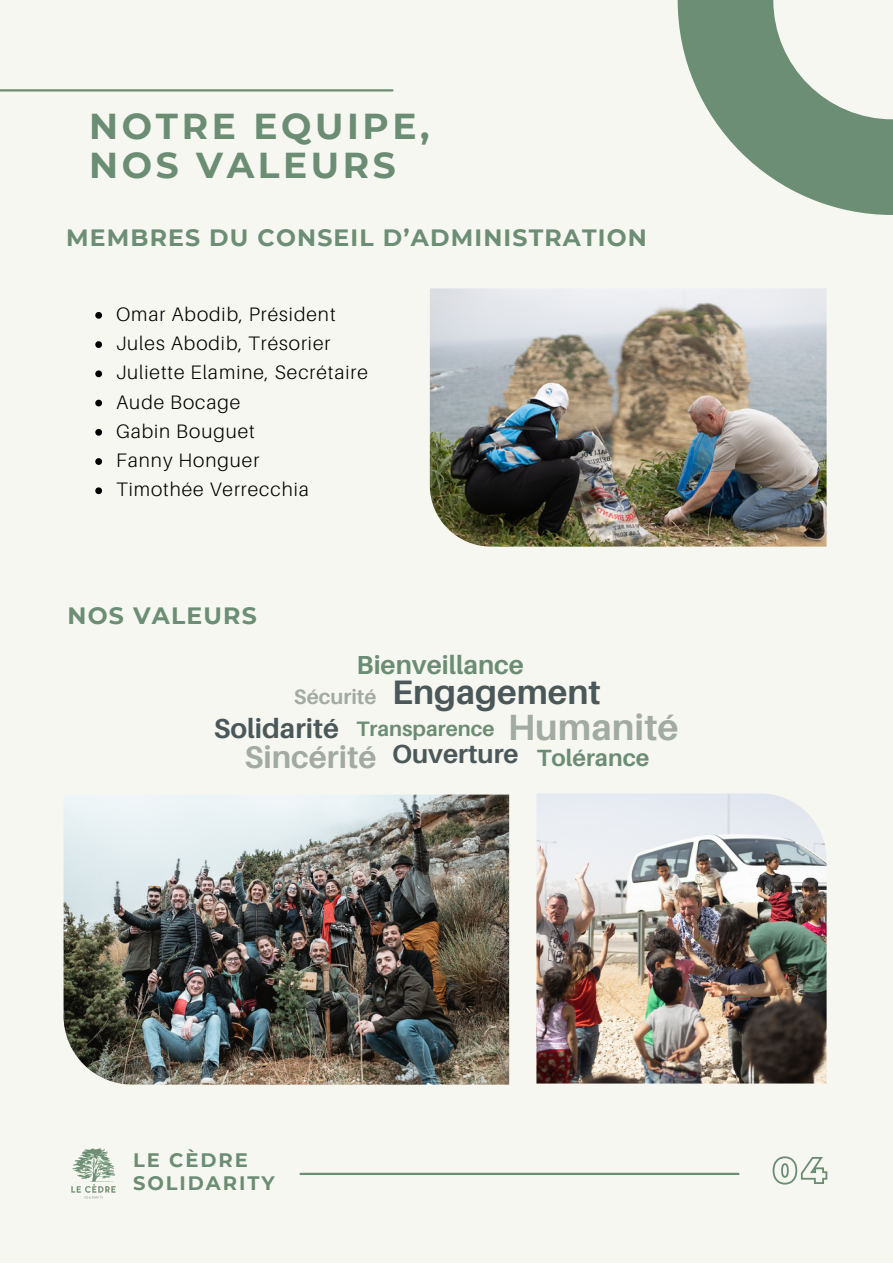
<style>
.page{position:relative;width:893px;height:1264px;background:#fff}
.page>*{position:absolute;margin:0;border:0;box-sizing:border-box;transform-origin:0 0}
.t1{font:700 36.6px "Aileron";color:#a2aba1}
.t2{font:700 36px "Montserrat";letter-spacing:.1em;color:#6b8d73}
.t3{font:700 33.9px "Aileron";color:#4b5859}
.t4{font:700 31.35px "Aileron";color:#a2aba1}
.t5{font:700 27.45px "Aileron";color:#4b5859}
.t6{font:700 26.1px "Aileron";color:#6b8d73}
.t7{font:700 26.1px "Aileron";color:#4b5859}
.t8{font:700 23.55px "Montserrat";letter-spacing:.05em;color:#6b8e74}
.t9{font:700 23.55px "Aileron";color:#6b8d73}
.t10{font:700 20.85px "Aileron";color:#6b8d73}
.t11{font:700 20.85px "Aileron";color:#a2aba1}
.t12{font:300 19.5px "Aileron";letter-spacing:.05em;color:#000}
.t13{font:700 19.5px "Montserrat";letter-spacing:.1em;color:#6b8d73}
</style>
<div class="page">
<div style="left:0;top:0;width:892px;height:1262px;background:#f7f7f2"></div>
<svg style="left:677px;top:0;width:215px;height:214px;fill:#6b8e74"></svg>
<hr style="left:0;top:89px;width:392px;height:2px;background:#6b8d73">
<hr style="left:300px;top:1172px;width:438px;height:2px;background:#6b8d73">
<img style="left:71px;top:1148px;width:45px;height:51px">
<img style="left:430px;top:288px;width:396px;height:258px">
<img style="left:536px;top:793px;width:290px;height:290px">
<svg style="left:772px;top:1156px;width:56px;height:29px"></svg>
<svg style="left:95px;top:312px;width:7px;height:7px"></svg>
<svg style="left:95px;top:341px;width:7px;height:7px"></svg>
<svg style="left:95px;top:370px;width:7px;height:7px"></svg>
<svg style="left:95px;top:399px;width:7px;height:7px"></svg>
<svg style="left:95px;top:429px;width:7px;height:6px"></svg>
<svg style="left:95px;top:458px;width:7px;height:7px"></svg>
<svg style="left:95px;top:487px;width:7px;height:7px"></svg>
<img style="left:64px;top:794px;width:445px;height:290px">
<p class="t2" style="left:89px;top:104px;width:342px">NOTRE EQUIPE,</p>
<p class="t2" style="left:89px;top:143px;width:308px">NOS VALEURS</p>
<p class="t8" style="left:66px;top:223px;width:582px">MEMBRES DU CONSEIL D’ADMINISTRATION</p>
<p class="t12" style="left:116px;top:302px;width:221px">Omar Abodib, Président</p>
<p class="t12" style="left:116px;top:331px;width:216px">Jules Abodib, Trésorier</p>
<p class="t12" style="left:116px;top:360px;width:253px">Juliette Elamine, Secrétaire</p>
<p class="t12" style="left:116px;top:390px;width:126px">Aude Bocage</p>
<p class="t12" style="left:116px;top:419px;width:140px">Gabin Bouguet</p>
<p class="t12" style="left:116px;top:448px;width:145px">Fanny Honguer</p>
<p class="t12" style="left:116px;top:477px;width:194px">Timothée Verrecchia</p>
<p class="t8" style="left:68px;top:601px;width:191px">NOS VALEURS</p>
<p class="t6" style="left:356px;top:648px;width:169px">Bienveillance</p>
<p class="t3" style="left:392px;top:671px;width:210px">Engagement</p>
<p class="t11" style="left:294px;top:683px;width:84px">Sécurité</p>
<p class="t1" style="left:508px;top:705px;width:172px">Humanité</p>
<p class="t5" style="left:214px;top:711px;width:126px">Solidarité</p>
<p class="t10" style="left:356px;top:715px;width:140px">Transparence</p>
<p class="t7" style="left:392px;top:738px;width:128px">Ouverture</p>
<p class="t4" style="left:244px;top:737px;width:134px">Sincérité</p>
<p class="t9" style="left:537px;top:743px;width:114px">Tolérance</p>
<p class="t13" style="left:133px;top:1147px;width:116px">LE CÈDRE</p>
<p class="t13" style="left:133px;top:1171px;width:143px">SOLIDARITY</p>
</div>
